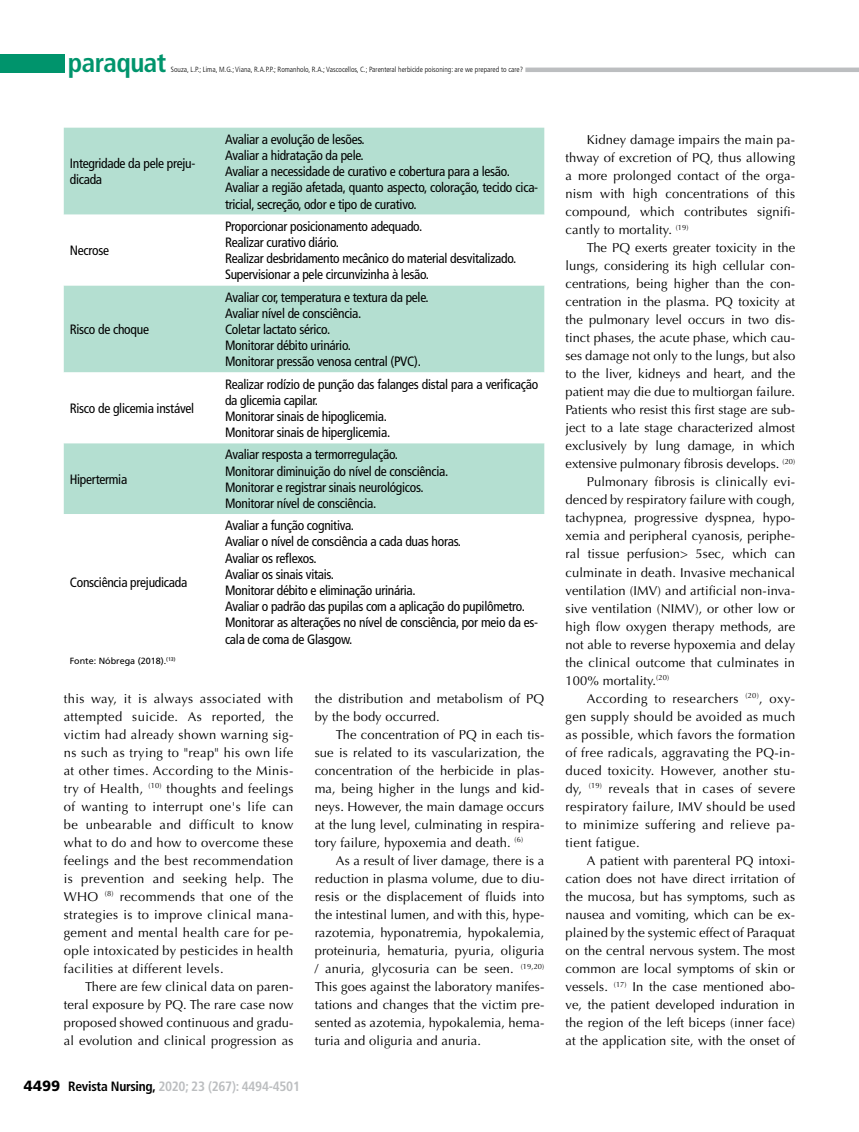
<style>
.page{position:relative;width:859px;height:1132px;background:#fff}
.page>*{position:absolute;margin:0;border:0;box-sizing:border-box;transform-origin:0 0}
.t1{font:700 condensed 27px "Frutiger LT Std";letter-spacing:-.02em;color:#00946c}
.t2{font:condensed 13.5px/16.2px "Frutiger LT Std";letter-spacing:-.02em;color:#000}
.t3{font:700 condensed 13.5px "Frutiger LT Std";letter-spacing:-.02em;color:#bcbec0}
.t4{font:12.9px/18px "Optima LT Std";letter-spacing:.01em;color:#000;text-align:justify}
.t5{font:12.9px "Optima LT Std";letter-spacing:.03em;color:#000}
.t6{font:9px "Frutiger LT Std";color:#000}
.t7{font:300 condensed 7.5px "Frutiger LT Std";color:#000}
.s1{font-weight:900;font-stretch:normal;font-size:14.85px;color:#000}
.s2{color:#000}
</style>
<div class="page">
<div style="left:0;top:54px;width:65px;height:18px;background:#00946c"></div>
<hr style="left:525px;top:68px;width:334px;height:4px;background:#bcbec0">
<div style="left:64px;top:128px;width:480px;height:86px;background:#b4dfd1"></div>
<svg style="left:64px;top:214px;width:480px;height:300px;fill:#b4dfd1"></svg>
<h1 class="t1" style="left:68px;top:47px;width:100px">paraquat</h1>
<p class="t7" style="left:171px;top:65px;width:354px">Souza, L.P.; Lima, M.G.; Viana, R.A.P.P.; Romanholo, R.A.; Vascocellos, C.; Parenteral herbicide poisoning: are we prepared to care?</p>
<p class="t2" style="left:70px;top:155px;width:127px">Integridade da pele preju&shy;dicada</p>
<p class="t2" style="left:70px;top:242px;width:41px">Necrose</p>
<p class="t2" style="left:70px;top:321px;width:81px">Risco de choque</p>
<p class="t2" style="left:70px;top:400px;width:126px">Risco de glicemia instável</p>
<p class="t2" style="left:70px;top:471px;width:59px">Hipertermia</p>
<p class="t2" style="left:70px;top:574px;width:119px">Consciência prejudicada</p>
<p class="t6" style="left:70px;top:655px;width:107px">Fonte: Nóbrega (2018).<sup>(13)</sup></p>
<p class="t2" style="left:225px;top:131px;width:315px">Avaliar a evolução de lesões.<br>Avaliar a hidratação da pele.<br>Avaliar a necessidade de curativo e cobertura para a lesão.<br>Avaliar a região afetada, quanto aspecto, coloração, tecido cica&shy;tricial, secreção, odor e tipo de curativo.</p>
<p class="t2" style="left:225px;top:218px;width:293px">Proporcionar posicionamento adequado.<br>Realizar curativo diário.<br>Realizar desbridamento mecânico do material desvitalizado.<br>Supervisionar a pele circunvizinha à lesão.</p>
<p class="t2" style="left:225px;top:289px;width:205px">Avaliar cor, temperatura e textura da pele.<br>Avaliar nível de consciência.<br>Coletar lactato sérico.<br>Monitorar débito urinário.<br>Monitorar pressão venosa central (PVC).</p>
<p class="t2" style="left:225px;top:376px;width:315px">Realizar rodízio de punção das falanges distal para a verificação da glicemia capilar.<br>Monitorar sinais de hipoglicemia.<br>Monitorar sinais de hiperglicemia.</p>
<p class="t2" style="left:225px;top:446px;width:225px">Avaliar resposta a termorregulação.<br>Monitorar diminuição do nível de consciência.<br>Monitorar e registrar sinais neurológicos.<br>Monitorar nível de consciência.</p>
<p class="t2" style="left:225px;top:517px;width:315px">Avaliar a função cognitiva.<br>Avaliar o nível de consciência a cada duas horas.<br>Avaliar os reflexos.<br>Avaliar os sinais vitais.<br>Monitorar débito e eliminação urinária.<br>Avaliar o padrão das pupilas com a aplicação do pupilômetro.<br>Monitorar as alterações no nível de consciência, por meio da es&shy;cala de coma de Glasgow.</p>
<p class="t4" style="left:64px;top:689px;width:231px">this way, it is always associated with attempted suicide. As reported, the victim had already shown warning sig&shy;ns such as trying to "reap" his own life at other times. According to the Minis&shy;try of Health, <sup>(10)</sup> thoughts and feelings of wanting to interrupt one's life can be unbearable and difficult to know what to do and how to overcome these feelings and the best recommendation is prevention and seeking help. The WHO <sup>(8)</sup> recommends that one of the strategies is to improve clinical mana&shy;gement and mental health care for pe&shy;ople intoxicated by pesticides in health facilities at different levels.</p>
<p class="t4" style="left:64px;top:977px;width:231px;text-indent:21px">There are few clinical data on paren&shy;teral exposure by PQ. The rare case now proposed showed continuous and gradu&shy;al evolution and clinical progression as</p>
<p class="t3" style="left:24px;top:1077px;width:277px"><span class="s1">4499</span> <span class="s2">Revista Nursing,</span> 2020; 23 (267): 4494-4501</p>
<p class="t4" style="left:315px;top:689px;width:231px">the distribution and metabolism of PQ by the body occurred.</p>
<p class="t4" style="left:315px;top:725px;width:231px;text-indent:21px">The concentration of PQ in each tis&shy;sue is related to its vascularization, the concentration of the herbicide in plas&shy;ma, being higher in the lungs and kid&shy;neys. However, the main damage occurs at the lung level, culminating in respira&shy;tory failure, hypoxemia and death. <sup>(6)</sup></p>
<p class="t4" style="left:315px;top:851px;width:231px;text-indent:21px">As a result of liver damage, there is a reduction in plasma volume, due to diu&shy;resis or the displacement of fluids into the intestinal lumen, and with this, hype&shy;razotemia, hyponatremia, hypokalemia, proteinuria, hematuria, pyuria, oliguria / anuria, glycosuria can be seen. <sup>(19,20)<br></sup>This goes against the laboratory manifes&shy;tations and changes that the victim pre&shy;sented as azotemia, hypokalemia, hema&shy;turia and oliguria and anuria.</p>
<p class="t4" style="left:566px;top:131px;width:231px;text-indent:21px">Kidney damage impairs the main pa&shy;thway of excretion of PQ, thus allowing a more prolonged contact of the orga&shy;nism with high concentrations of this compound, which contributes signifi&shy;cantly to mortality. <sup>(19)</sup></p>
<p class="t4" style="left:587px;top:239px;width:210px">The PQ exerts greater toxicity in the</p>
<p class="t4" style="left:566px;top:257px;width:231px">lungs, considering its high cellular con-</p>
<p class="t4" style="left:566px;top:275px;width:231px">centrations, being higher than the con-</p>
<p class="t4" style="left:566px;top:293px;width:231px">centration in the plasma. PQ toxicity at</p>
<p class="t4" style="left:566px;top:311px;width:231px">the pulmonary level occurs in two dis-</p>
<p class="t4" style="left:566px;top:329px;width:231px">tinct phases, the acute phase, which cau-</p>
<p class="t4" style="left:566px;top:347px;width:231px">ses damage not only to the lungs, but also</p>
<p class="t4" style="left:566px;top:365px;width:231px">to the liver, kidneys and heart, and the</p>
<p class="t4" style="left:566px;top:383px;width:231px">patient may die due to multiorgan failure.</p>
<p class="t4" style="left:566px;top:401px;width:231px">Patients who resist this first stage are sub-</p>
<p class="t4" style="left:566px;top:419px;width:231px">ject to a late stage characterized almost</p>
<p class="t4" style="left:566px;top:437px;width:231px">exclusively by lung damage, in which</p>
<p class="t4" style="left:566px;top:455px;width:231px">extensive pulmonary fibrosis develops. <sup>(20)</sup></p>
<p class="t4" style="left:587px;top:473px;width:210px">Pulmonary fibrosis is clinically evi-</p>
<p class="t4" style="left:566px;top:491px;width:231px">denced by respiratory failure with cough,</p>
<p class="t4" style="left:566px;top:509px;width:231px">tachypnea, progressive dyspnea, hypo-</p>
<p class="t4" style="left:566px;top:527px;width:231px">xemia and peripheral cyanosis, periphe-</p>
<p class="t4" style="left:566px;top:545px;width:231px">ral tissue perfusion&gt; 5sec, which can</p>
<p class="t4" style="left:566px;top:563px;width:231px">culminate in death. Invasive mechanical</p>
<p class="t4" style="left:566px;top:581px;width:231px">ventilation (IMV) and artificial non-inva-</p>
<p class="t4" style="left:566px;top:599px;width:231px">sive ventilation (NIMV), or other low or</p>
<p class="t4" style="left:566px;top:617px;width:231px">high flow oxygen therapy methods, are</p>
<p class="t4" style="left:566px;top:635px;width:231px">not able to reverse hypoxemia and delay</p>
<p class="t4" style="left:566px;top:653px;width:231px">the clinical outcome that culminates in</p>
<p class="t4" style="left:566px;top:671px;width:105px">100% mortality.<sup>(20)</sup></p>
<p class="t5" style="left:587px;top:690px;width:210px">According to researchers <sup>(20)</sup>, oxy-</p>
<p class="t5" style="left:566px;top:708px;width:231px">gen supply should be avoided as much</p>
<p class="t5" style="left:566px;top:726px;width:231px">as possible, which favors the formation</p>
<p class="t5" style="left:566px;top:744px;width:231px">of free radicals, aggravating the PQ-in-</p>
<p class="t5" style="left:566px;top:762px;width:231px">duced toxicity. However, another stu-</p>
<p class="t5" style="left:566px;top:780px;width:231px">dy, <sup>(19)</sup> reveals that in cases of severe</p>
<p class="t5" style="left:566px;top:798px;width:231px">respiratory failure, IMV should be used</p>
<p class="t5" style="left:566px;top:816px;width:231px">to minimize suffering and relieve pa-</p>
<p class="t5" style="left:566px;top:834px;width:76px">tient fatigue.</p>
<p class="t4" style="left:587px;top:851px;width:210px">A patient with parenteral PQ intoxi-</p>
<p class="t4" style="left:566px;top:869px;width:231px">cation does not have direct irritation of</p>
<p class="t4" style="left:566px;top:887px;width:231px">the mucosa, but has symptoms, such as</p>
<p class="t4" style="left:566px;top:905px;width:231px">nausea and vomiting, which can be ex-</p>
<p class="t4" style="left:566px;top:923px;width:231px">plained by the systemic effect of Paraquat</p>
<p class="t4" style="left:566px;top:941px;width:231px">on the central nervous system. The most</p>
<p class="t4" style="left:566px;top:959px;width:231px">common are local symptoms of skin or</p>
<p class="t4" style="left:566px;top:977px;width:231px">vessels. <sup>(17)</sup> In the case mentioned abo-</p>
<p class="t4" style="left:566px;top:995px;width:231px">ve, the patient developed induration in</p>
<p class="t4" style="left:566px;top:1013px;width:231px">the region of the left biceps (inner face)</p>
<p class="t4" style="left:566px;top:1031px;width:231px">at the application site, with the onset of</p>
</div>
